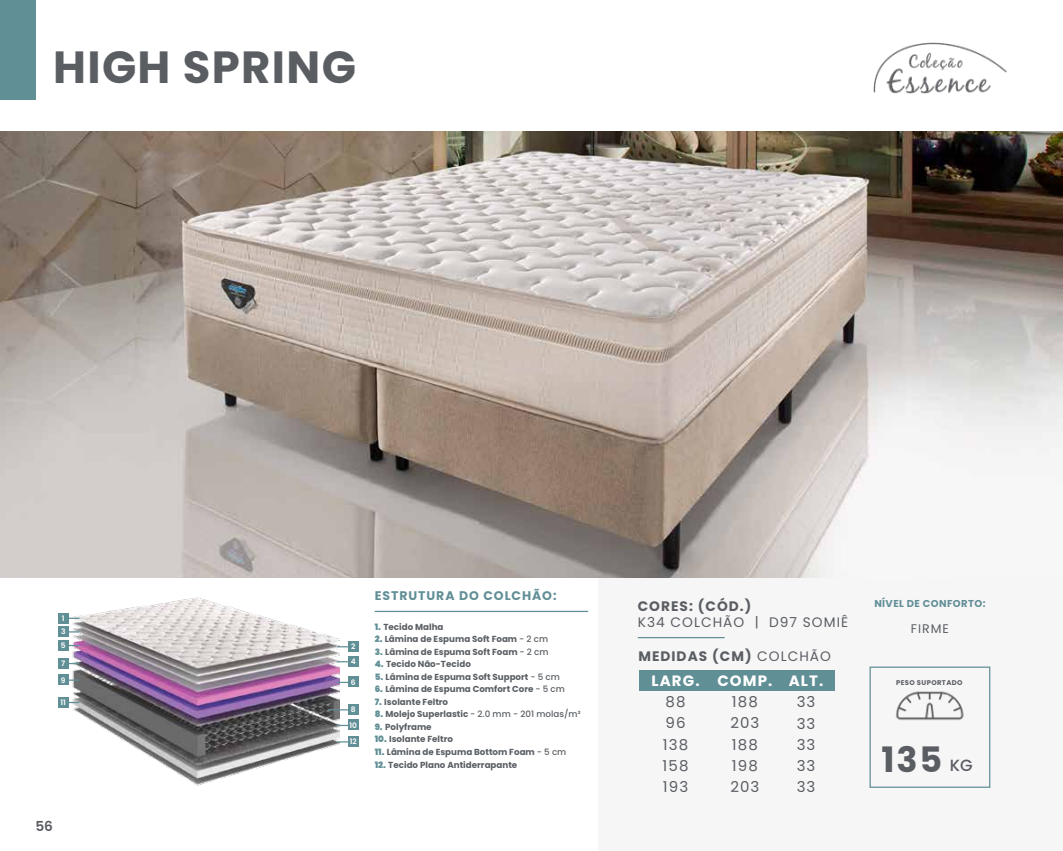
<style>
.page{position:relative;width:1063px;height:851px;background:#fff}
.page>*{position:absolute;margin:0;border:0;box-sizing:border-box;transform-origin:0 0}
.t1{font:700 45px "Poppins";letter-spacing:.03em;color:#5a5e63}
.t2{font:700 35px "Poppins";color:#5a5e63}
.t3{font:15px/21.2px "Poppins";letter-spacing:.075em;color:#5a5e63;text-align:justify}
.t4{font:700 15px "Poppins";letter-spacing:.075em;color:#fff}
.t5{font:700 13.75px "Poppins";letter-spacing:.075em;color:#5a5e63}
.t6{font:13.75px "Poppins";letter-spacing:.075em;color:#5a5e63}
.t7{font:600 13.75px "Poppins";color:#5a5e63}
.t8{font:700 12.5px "Poppins";letter-spacing:.075em;color:#618f96}
.t9{font:12.5px "Poppins";letter-spacing:.075em;color:#5a5e63}
.t10{font:700 10px "Poppins";letter-spacing:.04em;color:#618f96}
.t11{font:700 8.75px "Poppins";color:#5a5f64}
.t12{font:500 8.75px "Poppins";color:#5a5f64}
.t13{font:600 7.5px/13.6px "Poppins";color:#fff}
.t14{font:700 6.88px "Poppins";letter-spacing:.05em;color:#5a5e63}
.s1{font-weight:900;color:#618f96}
.s2{font-weight:500}
.s3{font-weight:700}
.s4{font-weight:400}
.s5{font-weight:500;font-size:16.25px}
</style>
<div class="page">
<div style="left:599px;top:549px;width:464px;height:301px;background:#f7f6f7"></div>
<img style="left:0;top:131px;width:1063px;height:446px">
<div style="left:0;top:0;width:35px;height:99px;background:#618f96"></div>
<img style="left:873px;top:42px;width:134px;height:52px">
<img style="left:71px;top:597px;width:269px;height:189px">
<div style="left:58px;top:613px;width:10px;height:10px;background:#618f96"></div>
<div style="left:58px;top:626px;width:10px;height:10px;background:#618f96"></div>
<div style="left:58px;top:640px;width:10px;height:10px;background:#618f96"></div>
<div style="left:58px;top:658px;width:10px;height:10px;background:#618f96"></div>
<div style="left:58px;top:674px;width:10px;height:11px;background:#618f96"></div>
<div style="left:58px;top:697px;width:10px;height:10px;background:#618f96"></div>
<div style="left:348px;top:641px;width:10px;height:10px;background:#618f96"></div>
<div style="left:348px;top:656px;width:10px;height:10px;background:#618f96"></div>
<div style="left:348px;top:676px;width:10px;height:10px;background:#618f96"></div>
<div style="left:348px;top:719px;width:10px;height:10px;background:#618f96"></div>
<div style="left:348px;top:736px;width:10px;height:10px;background:#618f96"></div>
<div style="left:348px;top:704px;width:10px;height:10px;background:#618f96"></div>
<svg style="left:68px;top:644px;width:11px;height:2px"></svg>
<svg style="left:68px;top:662px;width:11px;height:2px"></svg>
<svg style="left:68px;top:701px;width:11px;height:2px"></svg>
<svg style="left:337px;top:681px;width:11px;height:2px"></svg>
<svg style="left:337px;top:724px;width:11px;height:2px"></svg>
<svg style="left:328px;top:709px;width:20px;height:1px"></svg>
<hr style="left:375px;top:610px;width:213px;height:2px;background:#618f96">
<div style="left:870px;top:666px;width:120px;height:121px;border:1px solid #618f96"></div>
<hr style="left:638px;top:637px;width:87px;height:1px;background:#618f96">
<img style="left:895px;top:691px;width:69px;height:29px">
<div style="left:639px;top:670px;width:196px;height:20px;background:#618f96"></div>
<h1 class="t1" style="left:53px;top:41px;width:304px">HIGH SPRING</h1>
<p class="t13" style="left:61px;top:611px;width:6px">1<br>3<br>5</p>
<p class="t13" style="left:61px;top:656px;width:6px">7</p>
<p class="t13" style="left:61px;top:673px;width:6px">9</p>
<p class="t13" style="left:61px;top:695px;width:7px">11</p>
<h3 class="t7" style="left:35px;top:817px;width:19px">56</h3>
<p class="t13" style="left:351px;top:638px;width:6px;line-height:15px">2<br>4</p>
<p class="t13" style="left:351px;top:675px;width:6px">6</p>
<p class="t13" style="left:349px;top:716px;width:9px;line-height:16.5px">10<br>12</p>
<p class="t13" style="left:351px;top:702px;width:6px">8</p>
<h3 class="t8" style="left:375px;top:588px;width:183px">ESTRUTURA DO COLCHÃO:</h3>
<p class="t11" style="left:375px;top:621px;width:70px"><span class="s1">1.</span> Tecido Malha</p>
<p class="t11" style="left:375px;top:634px;width:175px"><span class="s1">2.</span> Lâmina de Espuma Soft Foam <span class="s2">- 2 cm</span></p>
<p class="t11" style="left:375px;top:646px;width:175px"><span class="s1">3.</span> Lâmina de Espuma Soft Foam <span class="s2">- 2 cm</span></p>
<p class="t11" style="left:375px;top:659px;width:98px"><span class="s1">4.</span> Tecido Não-Tecido</p>
<p class="t11" style="left:375px;top:671px;width:187px"><span class="s1">5.</span> Lâmina de Espuma Soft Support <span class="s2">- 5 cm</span></p>
<p class="t11" style="left:375px;top:684px;width:192px"><span class="s1">6.</span> Lâmina de Espuma Comfort Core <span class="s2">- 5 cm</span></p>
<p class="t11" style="left:375px;top:696px;width:75px"><span class="s1">7.</span> Isolante Feltro</p>
<p class="t12" style="left:375px;top:709px;width:207px"><span class="s1">8.</span> <span class="s3">Molejo Superlastic</span> - 2.0 mm - 201 molas/m²</p>
<p class="t11" style="left:375px;top:721px;width:58px"><span class="s1">9.</span> Polyframe</p>
<p class="t11" style="left:375px;top:734px;width:80px"><span class="s1">10.</span> Isolante Feltro</p>
<p class="t11" style="left:375px;top:746px;width:193px"><span class="s1">11.</span> Lâmina de Espuma Bottom Foam <span class="s2">- 5 cm</span></p>
<p class="t11" style="left:375px;top:759px;width:144px"><span class="s1">12.</span> Tecido Plano Antiderrapante</p>
<h3 class="t5" style="left:638px;top:598px;width:115px">CORES: (CÓD.)</h3>
<h3 class="t6" style="left:638px;top:614px;width:212px">K34 COLCHÃO | D97 SOMIÊ</h3>
<h3 class="t5" style="left:638px;top:648px;width:194px">MEDIDAS (CM) <span class="s4">COLCHÃO</span></h3>
<h3 class="t4" style="left:652px;top:671px;width:50px">LARG.</h3>
<h3 class="t3" style="left:663px;top:691px;width:27px;text-align:left">88<br>96<br>138<br>158<br>193</h3>
<h3 class="t4" style="left:717px;top:672px;width:57px">COMP.</h3>
<h3 class="t3" style="left:730px;top:691px;width:31px">188<br>203<br>188<br>198<br>203</h3>
<h3 class="t4" style="left:789px;top:672px;width:36px">ALT.</h3>
<h3 class="t3" style="left:797px;top:691px;width:20px">33<br>33<br>33<br>33<br>33</h3>
<p class="t10" style="left:874px;top:597px;width:113px">NÍVEL DE CONFORTO:</p>
<h3 class="t9" style="left:911px;top:621px;width:39px">FIRME</h3>
<p class="t14" style="left:896px;top:678px;width:68px">PESO SUPORTADO</p>
<h2 class="t2" style="left:882px;top:739px;width:93px">135 <span class="s5">KG</span></h2>
</div>
